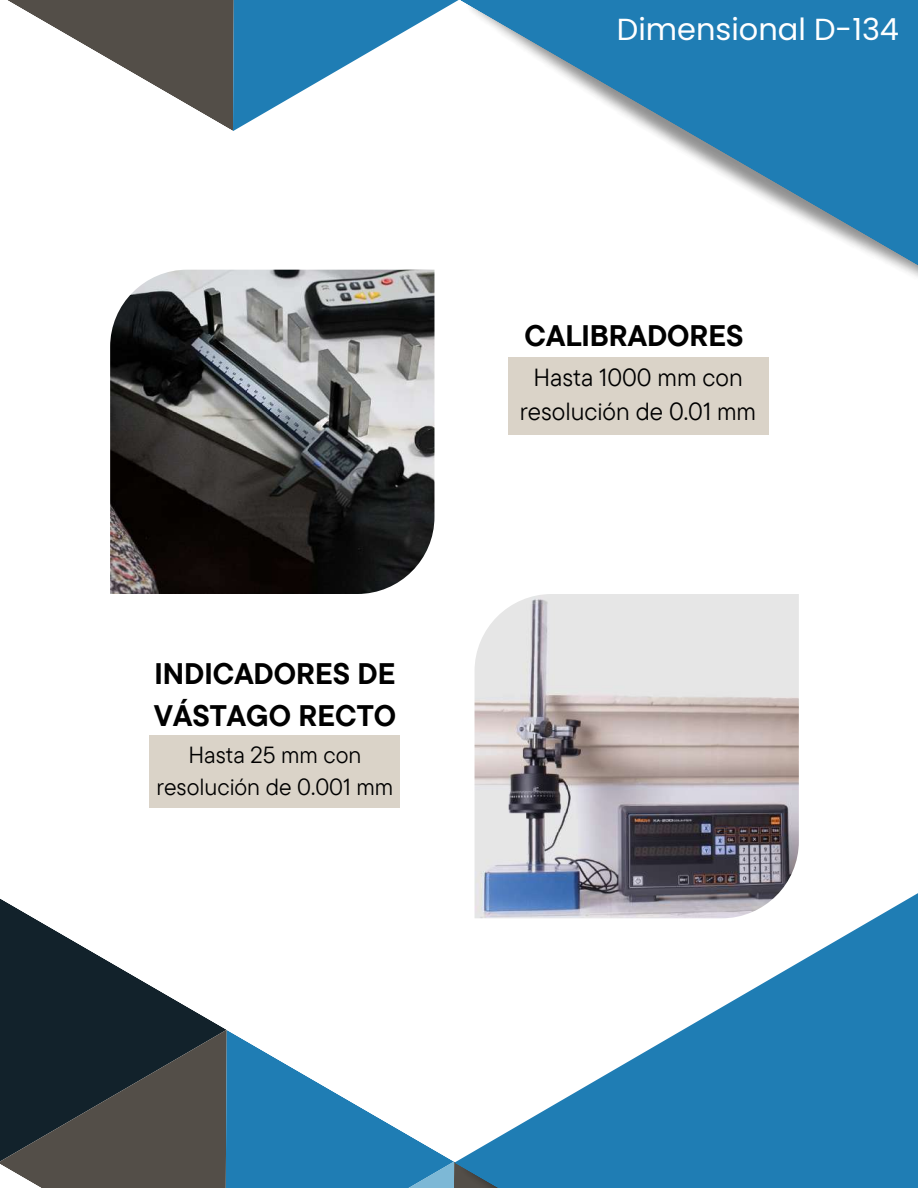
<style>
.page{position:relative;width:918px;height:1188px;background:#fff}
.page>*{position:absolute;margin:0;border:0;box-sizing:border-box;transform-origin:0 0}
.t1{font:30.45px "Poppins";color:#fff}
.t2{font:700 29.7px/41.2px "TT Commons Pro";color:#000}
.t3{font:24.75px/33.8px "TT Commons Pro";color:#000;text-align:center}
.t4{font:23.25px/31.5px "TT Commons Pro";color:#000;text-align:center}
</style>
<div class="page">
<svg style="left:8px;top:0;width:438px;height:131px"></svg>
<svg style="left:460px;top:0;width:458px;height:277px"></svg>
<img style="left:110px;top:270px;width:324px;height:324px">
<svg style="left:0;top:899px;width:227px;height:131px"></svg>
<svg style="left:0;top:1030px;width:453px;height:158px"></svg>
<img style="left:440px;top:1161px;width:14px;height:27px">
<svg style="left:454px;top:866px;width:464px;height:322px;fill:#1f7db4"></svg>
<div style="left:508px;top:357px;width:260px;height:77px;background:#dad3c8"></div>
<img style="left:475px;top:594px;width:324px;height:324px">
<div style="left:150px;top:735px;width:250px;height:73px;background:#dad3c8"></div>
<p class="t2" style="left:154px;top:653px;width:244px">INDICADORES DE<br>VÁSTAGO RECTO</p>
<p class="t4" style="left:157px;top:739px;width:238px">Hasta 25 mm con resolución de 0.001 mm</p>
<p class="t1" style="left:617px;top:9px;width:284px">Dimensional D-134</p>
<p class="t2" style="left:525px;top:314px;width:220px">CALIBRADORES</p>
<p class="t3" style="left:520px;top:360px;width:238px">Hasta 1000 mm con resolución de 0.01 mm</p>
</div>
